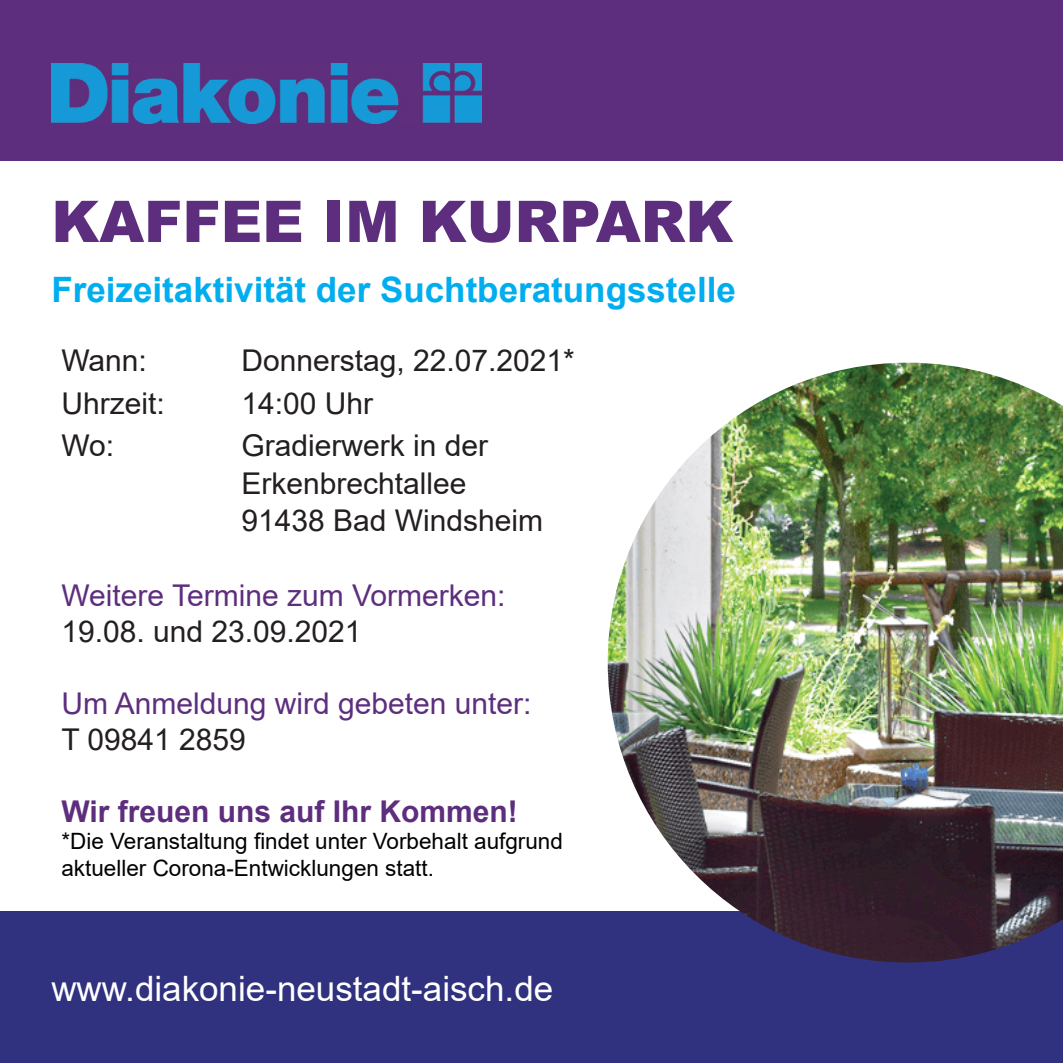
<style>
.page{position:relative;width:1063px;height:1063px;background:#fff}
.page>*{position:absolute;margin:0;border:0;box-sizing:border-box;transform-origin:0 0}
.t1{font:900 57.5px "Arial";color:#5e2e7e}
.t2{font:700 35px "Arial";color:#00aeef}
.t3{font:35px "Arial";color:#fff}
.t4{font:30px/37.5px "Arial";color:#231f20}
.t5{font:30px "Arial";color:#5e2e7e}
.t6{font:700 30px "Arial";color:#5e2e7e}
.t7{font:22.5px/27px "Arial";color:#000}
</style>
<div class="page">
<div style="left:0;top:0;width:1063px;height:161px;background:#5e2e7e"></div>
<div style="left:0;top:912px;width:1063px;height:151px;background:#30317f"></div>
<img style="left:608px;top:363px;width:455px;height:600px">
<img style="left:51px;top:63px;width:430px;height:60px">
<h1 class="t1" style="left:51px;top:180px;width:683px">KAFFEE IM KURPARK</h1>
<p class="t2" style="left:51px;top:265px;width:686px">Freizeitaktivität der Suchtberatungsstelle</p>
<p class="t4" style="left:61px;top:342px;width:87px">Wann:</p>
<p class="t4" style="left:241px;top:342px;width:335px">Donnerstag, 22.07.2021*</p>
<p class="t4" style="left:61px;top:384px;width:105px">Uhrzeit:</p>
<p class="t4" style="left:241px;top:384px;width:133px">14:00 Uhr</p>
<p class="t4" style="left:61px;top:427px;width:54px">Wo:</p>
<p class="t4" style="left:241px;top:427px;width:303px">Gradierwerk in der<br>Erkenbrechtallee<br>91438 Bad Windsheim</p>
<p class="t5" style="left:61px;top:575px;width:446px">Weitere Termine zum Vormerken:</p>
<p class="t4" style="left:61px;top:613px;width:302px">19.08. und 23.09.2021</p>
<p class="t5" style="left:61px;top:683px;width:472px">Um Anmeldung wird gebeten unter:</p>
<p class="t4" style="left:61px;top:721px;width:186px">T 09841 2859</p>
<p class="t6" style="left:61px;top:791px;width:458px">Wir freuen uns auf Ihr Kommen!</p>
<p class="t7" style="left:61px;top:828px;width:503px">*Die Veranstaltung findet unter Vorbehalt aufgrund aktueller Corona-Entwicklungen statt.</p>
<p class="t3" style="left:51px;top:965px;width:503px">www.diakonie-neustadt-aisch.de</p>
</div>
